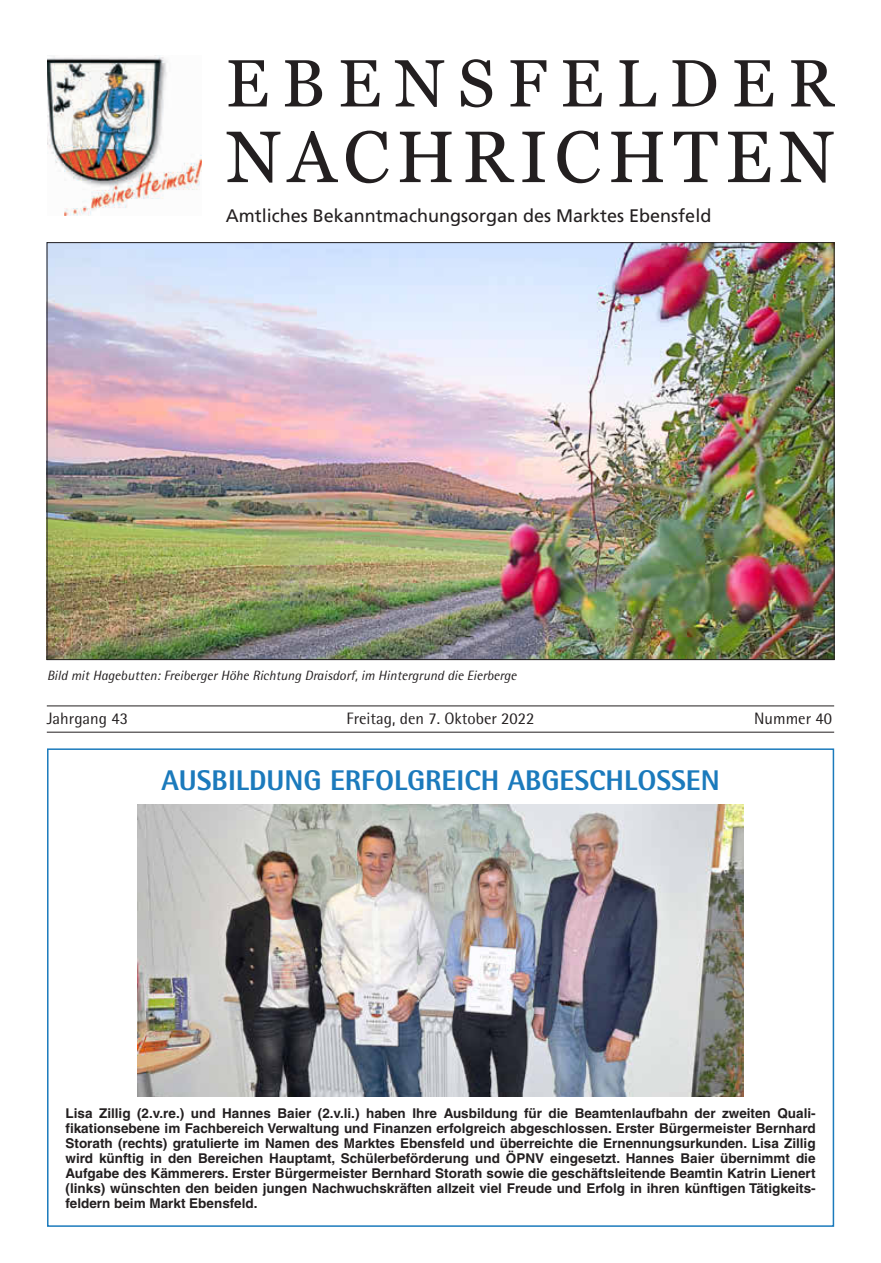
<style>
.page{position:relative;width:881px;height:1263px;background:#fff}
.page>*{position:absolute;margin:0;border:0;box-sizing:border-box;transform-origin:0 0}
.t1{font:72.75px "Georgia";letter-spacing:.095em;color:#231f20}
.t2{font:66.6px "Georgia";letter-spacing:.195em;color:#231f20}
.t3{font:800 28.5px "Agfa Rotis Semisans";color:#1b7abc}
.t4{font:18.15px "Frutiger LT";color:#231f20}
.t5{font:16.5px "Agfa Rotis Semisans";color:#231f20}
.t6{font:700 13.5px/15px "Helvetica LT";color:#231f20;text-align:justify}
.t7{font:italic 13.5px "Agfa Rotis Semisans";color:#231f20}
</style>
<div class="page">
<hr style="left:47px;top:706px;width:786px;height:1px;background:#231f20">
<hr style="left:47px;top:732px;width:786px;height:1px;background:#231f20">
<img style="left:47px;top:55px;width:154px;height:161px">
<img style="left:47px;top:748px;width:787px;height:479px">
<img style="left:49px;top:244px;width:783px;height:414px">
<h2 class="t2" style="left:226px;top:43px;width:610px">EBENSFELDER</h2>
<h1 class="t1" style="left:226px;top:113px;width:609px">NACHRICHTEN</h1>
<h3 class="t4" style="left:226px;top:205px;width:487px">Amtliches Bekanntmachungsorgan des Marktes Ebensfeld</h3>
<p class="t7" style="left:47px;top:667px;width:471px">Bild mit Hagebutten: Freiberger Höhe Richtung Draisdorf, im Hintergrund die Eierberge</p>
<p class="t5" style="left:47px;top:709px;width:83px">Jahrgang 43</p>
<p class="t5" style="left:346px;top:709px;width:189px">Freitag, den 7. Oktober 2022</p>
<p class="t5" style="left:754px;top:709px;width:79px">Nummer 40</p>
<h3 class="t3" style="left:161px;top:762px;width:559px">AUSBILDUNG ERFOLGREICH ABGESCHLOSSEN</h3>
<p class="t6" style="left:65px;top:1105px;width:751px">Lisa Zillig (2.v.re.) und Hannes Baier (2.v.li.) haben Ihre Ausbildung für die Beamtenlaufbahn der zweiten Quali&shy;fikationsebene im Fachbereich Verwaltung und Finanzen erfolgreich abgeschlossen. Erster Bürgermeister Bernhard Storath (rechts) gratulierte im Namen des Marktes Ebensfeld und überreichte die Ernennungsurkunden. Lisa Zillig wird künftig in den Bereichen Hauptamt, Schülerbeförderung und ÖPNV eingesetzt. Hannes Baier übernimmt die Aufgabe des Kämmerers. Erster Bürgermeister Bernhard Storath sowie die geschäftsleitende Beamtin Katrin Lienert (links) wünschten den beiden jungen Nachwuchskräften allzeit viel Freude und Erfolg in ihren künftigen Tätigkeits&shy;feldern beim Markt Ebensfeld.</p>
</div>
